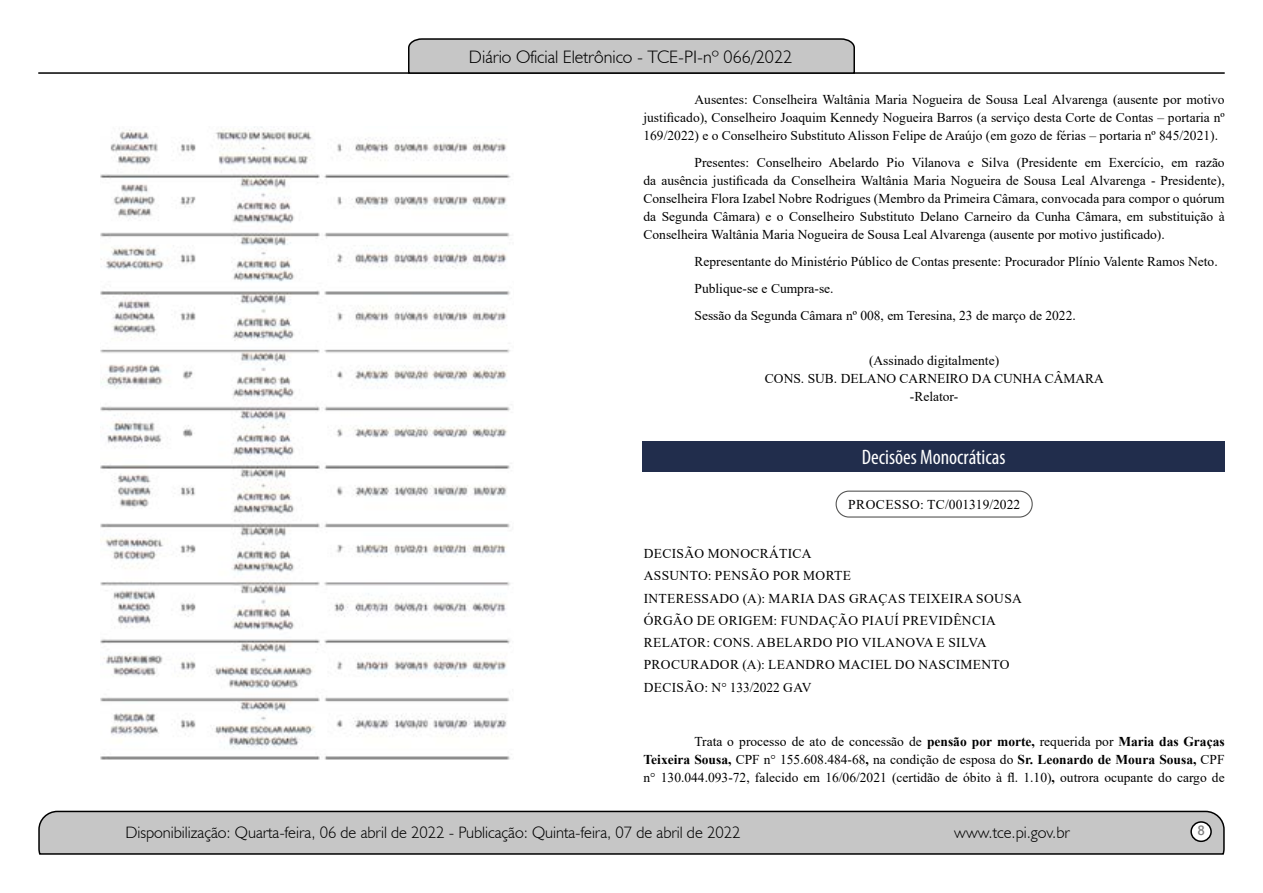
<style>
.page{position:relative;width:1263px;height:893px;background:#fff}
.page>*{position:absolute;margin:0;border:0;box-sizing:border-box;transform-origin:0 0}
.t1{font:condensed 21px "Myriad Pro";color:#fff}
.t2{font:300 18px "Humanist 521 BT";color:#000}
.t3{font:300 16.5px "Humanist 521 BT";color:#000}
.t4{font:15px "Estrangelo Edessa";color:#808080}
.t5{font:13.5px/18px "Times New Roman";color:#000;text-align:justify}
.t6{font:13.5px/22.2px "Times New Roman";letter-spacing:.025em;color:#000}
.t7{font:13.5px "Times New Roman";letter-spacing:.02em;color:#000}
.s1{font-weight:700}
</style>
<div class="page">
<svg style="left:38px;top:810px;width:1187px;height:45px;background:#b9b9b9"></svg>
<div style="left:1191px;top:822px;width:20px;height:19px;background:#fff;border-radius:50%"></div>
<div style="left:1190px;top:821px;width:22px;height:21px;border:2px solid #000;border-radius:50%"></div>
<hr style="left:38px;top:72px;width:1187px;height:2px;background:#000">
<svg style="left:407px;top:38px;width:449px;height:36px;background:#b4b4b4"></svg>
<img style="left:101px;top:126px;width:411px;height:633px">
<div style="left:642px;top:441px;width:583px;height:31px;background:#212d4c"></div>
<div style="left:835px;top:491px;width:198px;height:27px;border:1px solid #575756;border-radius:13px"></div>
<h2 class="t2" style="left:469px;top:46px;width:325px">Diário Oficial Eletrônico - TCE-PI-nº 066/2022</h2>
<p class="t5" style="left:643px;top:90px;width:583px;text-indent:51px">Ausentes: Conselheira Waltânia Maria Nogueira de Sousa Leal Alvarenga (ausente por motivo justificado), Conselheiro Joaquim Kennedy Nogueira Barros (a serviço desta Corte de Contas – portaria nº 169/2022) e o Conselheiro Substituto Alisson Felipe de Araújo (em gozo de férias – portaria nº 845/2021).</p>
<p class="t5" style="left:643px;top:153px;width:583px;text-indent:51px">Presentes: Conselheiro Abelardo Pio Vilanova e Silva (Presidente em Exercício, em razão da ausência justificada da Conselheira Waltânia Maria Nogueira de Sousa Leal Alvarenga - Presidente), Conselheira Flora Izabel Nobre Rodrigues (Membro da Primeira Câmara, convocada para compor o quórum da Segunda Câmara) e o Conselheiro Substituto Delano Carneiro da Cunha Câmara, em substituição à Conselheira Waltânia Maria Nogueira de Sousa Leal Alvarenga (ausente por motivo justificado).</p>
<p class="t5" style="left:694px;top:247px;width:525px;line-height:27px;text-align:left">Representante do Ministério Público de Contas presente: Procurador Plínio Valente Ramos Neto.<br>Publique-se e Cumpra-se.<br>Sessão da Segunda Câmara nº 008, em Teresina, 23 de março de 2022.</p>
<p class="t5" style="left:765px;top:351px;width:341px;text-align:center">(Assinado digitalmente)<br>CONS. SUB. DELANO CARNEIRO DA CUNHA CÂMARA -Relator-</p>
<h1 class="t1" style="left:862px;top:445px;width:145px">Decisões Monocráticas</h1>
<p class="t7" style="left:848px;top:495px;width:173px">PROCESSO: TC/001319/2022</p>
<p class="t6" style="left:644px;top:542px;width:380px">DECISÃO MONOCRÁTICA<br>ASSUNTO: PENSÃO POR MORTE<br>INTERESSADO (A): MARIA DAS GRAÇAS TEIXEIRA SOUSA ÓRGÃO DE ORIGEM: FUNDAÇÃO PIAUÍ PREVIDÊNCIA RELATOR: CONS. ABELARDO PIO VILANOVA E SILVA PROCURADOR (A): LEANDRO MACIEL DO NASCIMENTO DECISÃO: N° 133/2022 GAV</p>
<p class="t5" style="left:643px;top:732px;width:583px;text-indent:51px">Trata o processo de ato de concessão de <span class="s1">pensão por morte,</span> requerida por <span class="s1">Maria das Graças Teixeira Sousa,</span> CPF n° 155.608.484-68<span class="s1">,</span> na condição de esposa do <span class="s1">Sr. Leonardo de Moura Sousa,</span> CPF n° 130.044.093-72, falecido em 16/06/2021 (certidão de óbito à fl. 1.10)<span class="s1">,</span> outrora ocupante do cargo de</p>
<p class="t3" style="left:125px;top:822px;width:617px">Disponibilização: Quarta-feira, 06 de abril de 2022 - Publicação: Quinta-feira, 07 de abril de 2022</p>
<p class="t3" style="left:954px;top:822px;width:117px">www.tce.pi.gov.br</p>
<p class="t4" style="left:1197px;top:823px;width:9px">8</p>
</div>
